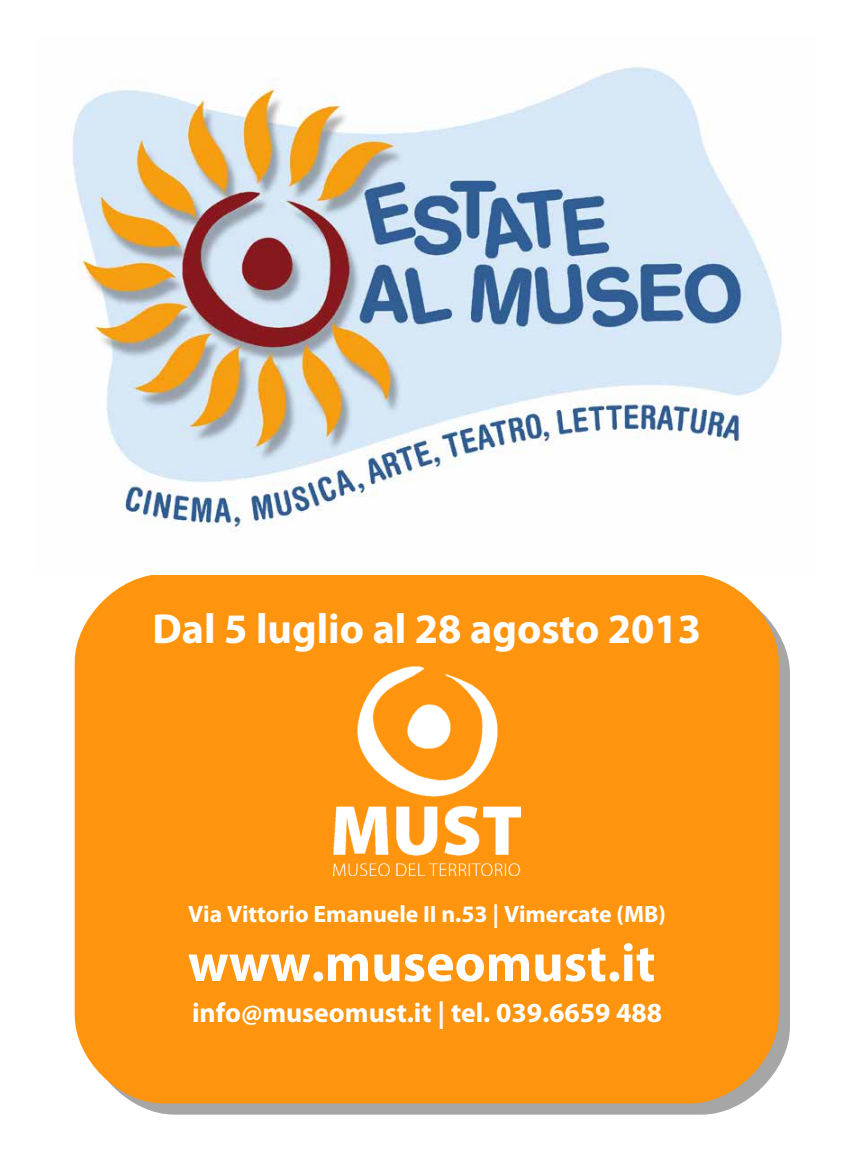
<style>
.page{position:relative;width:851px;height:1170px;background:#fff}
.page>*{position:absolute;margin:0;border:0;box-sizing:border-box;transform-origin:0 0}
.t1{font:700 54px "Myriad Pro";letter-spacing:-.425em;color:#fff}
.t2{font:700 42.12px "Myriad Pro";letter-spacing:-.445em;color:#fff}
.t3{font:700 27.62px "Myriad Pro";letter-spacing:-.45em;color:#fff}
.t4{font:700 23.75px "Myriad Pro";letter-spacing:-.47em;color:#fff}
</style>
<div class="page">
<svg style="left:86px;top:585px;width:703px;height:529px;fill:#a6a6a6"></svg>
<div style="left:75px;top:574px;width:703px;height:529px;background:#ff950e;border-radius:88px"></div>
<img style="left:72px;top:66px;width:710px;height:467px">
<img style="left:334px;top:666px;width:186px;height:209px">
<h2 class="t2" style="left:152px;top:601px;width:569px">Dal5luglioal28agosto2013</h2>
<p class="t4" style="left:188px;top:898px;width:495px">ViaVittorioEmanueleIIn.53|Vimercate(MB)</p>
<h1 class="t1" style="left:188px;top:927px;width:503px">www.m useom ust.it</h1>
<p class="t3" style="left:192px;top:994px;width:484px">info@m useom ust.it|tel.039.6659488</p>
</div>
